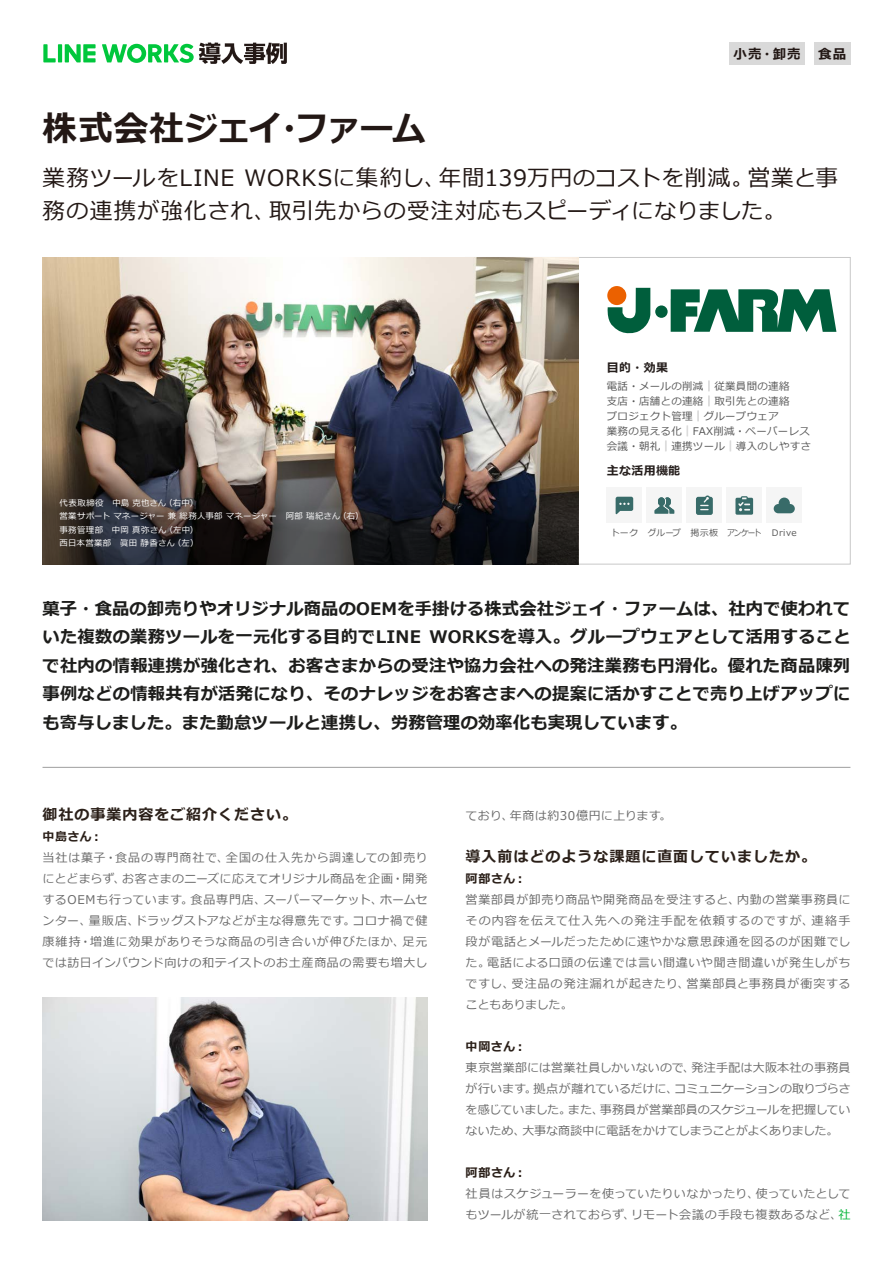
<style>
.page{position:relative;width:893px;height:1263px;background:#fff}
.page>*{position:absolute;margin:0;border:0;box-sizing:border-box;transform-origin:0 0}
.t1{font:700 34.5px "Meiryo";letter-spacing:-.01em;color:#231815}
.t2{font:22.5px/33px "Meiryo";letter-spacing:.02em;color:#231815}
.t3{font:22.5px "Meiryo";letter-spacing:.04em;color:#231815}
.t4{font:700 17.25px/28.5px "Meiryo";letter-spacing:.015em;color:#1d1d1b;text-align:right}
.t5{font:700 15px "Meiryo";letter-spacing:.065em;color:#2b2019}
.t6{font:700 13.5px "Meiryo";color:#231815}
.t7{font:12px/21px "Meiryo";letter-spacing:.035em;color:#6a6a6a}
.t8{font:12px/21px "Meiryo";color:#6a6a6a}
.t9{font:12px/21px "Meiryo";letter-spacing:-.02em;color:#6a6a6a}
.t10{font:12px "Meiryo";letter-spacing:.09em;color:#6a6a6a}
.t11{font:12px "Meiryo";letter-spacing:.01em;color:#6a6a6a}
.t12{font:700 12px "Meiryo";letter-spacing:.045em;color:#2b2019}
.t13{font:12px "Meiryo";letter-spacing:.07em;color:#6a6a6a}
.t14{font:12px "Meiryo";letter-spacing:.08em;color:#6a6a6a}
.t15{font:12px "Meiryo";letter-spacing:.065em;color:#6a6a6a}
.t16{font:12px/21px "Meiryo";letter-spacing:-.025em;color:#6a6a6a}
.t17{font:700 12px "Meiryo";letter-spacing:.025em;color:#251e1c}
.t18{font:12px "Meiryo";letter-spacing:-.015em;color:#6a6a6a}
.t19{font:12px "Meiryo";letter-spacing:.06em;color:#6a6a6a}
.t20{font:12px "Meiryo";color:#07b53b}
.t21{font:10.5px/15px "Meiryo";letter-spacing:.025em;color:#585858}
.t22{font:9px "Meiryo";letter-spacing:.025em;color:#585858}
.t23{font:9px "Meiryo";letter-spacing:.025em;color:#585858;scale:.85 1}
.t24{font:9px "Meiryo";letter-spacing:.025em;color:#585858;scale:.95 1}
.t25{font:8.4px/13.5px "Meiryo";letter-spacing:.035em;color:#fff}
.s1{font-size:10.05px;color:#dcdcdc}
</style>
<div class="page">
<svg style="left:102px;top:43px;width:185px;height:21px"></svg>
<hr style="left:58px;top:44px;width:4px;height:18px;background:#00c73c">
<svg style="left:43px;top:44px;width:13px;height:18px"></svg>
<svg style="left:65px;top:44px;width:31px;height:18px"></svg>
<img style="left:43px;top:257px;width:535px;height:167px">
<div style="left:729px;top:43px;width:76px;height:22px;background:#d9d9d9"></div>
<div style="left:814px;top:43px;width:36px;height:22px;background:#d9d9d9"></div>
<svg style="left:671px;top:289px;width:165px;height:43px"></svg>
<svg style="left:607px;top:288px;width:43px;height:46px"></svg>
<div style="left:655px;top:305px;width:13px;height:13px;background:#005e3c;border-radius:50%"></div>
<div style="left:607px;top:286px;width:19px;height:19px;background:#eb6100;border-radius:50%"></div>
<hr style="left:43px;top:767px;width:807px;height:1px;background:#9e9e9e">
<img style="left:43px;top:997px;width:384px;height:223px">
<div style="left:607px;top:488px;width:35px;height:35px;background:#f5f5f5"></div>
<svg style="left:616px;top:497px;width:17px;height:17px"></svg>
<div style="left:647px;top:488px;width:35px;height:35px;background:#f5f5f5"></div>
<svg style="left:655px;top:497px;width:19px;height:16px"></svg>
<div style="left:687px;top:488px;width:35px;height:35px;background:#f5f5f5"></div>
<svg style="left:696px;top:495px;width:17px;height:20px"></svg>
<div style="left:727px;top:488px;width:35px;height:35px;background:#f5f5f5"></div>
<svg style="left:735px;top:496px;width:18px;height:19px"></svg>
<div style="left:767px;top:488px;width:35px;height:35px;background:#f5f5f5"></div>
<svg style="left:774px;top:498px;width:21px;height:15px"></svg>
<img style="left:43px;top:424px;width:535px;height:140px">
<h1 class="t1" style="left:43px;top:104px;width:385px">株式会社ジェイファーム</h1>
<h1 class="t1" style="left:273px;top:104px;width:36px">・</h1>
<p class="t6" style="left:733px;top:44px;width:69px">小売・卸売</p>
<p class="t6" style="left:818px;top:44px;width:30px">食品</p>
<h2 class="t2" style="left:748px;top:162px;width:92px">営業と事</h2>
<h2 class="t2" style="left:269px;top:162px;width:518px;text-indent:-227px">業務ツールをLINE WORKSに集約し、<br>取引先からの受注対応もスピーディになりました。</h2>
<h2 class="t2" style="left:439px;top:162px;width:317px">年間139万円のコストを削減。</h2>
<h2 class="t3" style="left:43px;top:195px;width:235px">務の連携が強化され、</h2>
<p class="t25" style="left:60px;top:496px;width:108px">代表取締役　中島克也さん</p>
<p class="t25" style="left:164px;top:496px;width:35px">（右中(</p>
<p class="t25" style="left:165px;top:510px;width:177px;text-indent:-105px">営業サポートマネージャー兼総務人事部マネージャー　阿部瑞紀さん（左中(</p>
<p class="t25" style="left:338px;top:510px;width:27px">（右(</p>
<p class="t25" style="left:60px;top:523px;width:109px">事務管理部　中岡真弥さん</p>
<p class="t25" style="left:60px;top:537px;width:117px">西日本営業部　眞田静香さん</p>
<p class="t25" style="left:173px;top:537px;width:27px">（左(</p>
<p class="t17" style="left:607px;top:359px;width:63px">目的・効果</p>
<p class="t21" style="left:607px;top:379px;width:206px">電話・メールの削減<span class="s1">｜</span>従業員間の連絡<br>支店・店舗との連絡<span class="s1">｜</span>取引先との連絡<br>プロジェクト管理<span class="s1">｜</span>グループウェア<br>業務の見える化<span class="s1">｜</span>FAX削減・ペーパーレス会議・朝礼<span class="s1">｜</span>連携ツール<span class="s1">｜</span>導入のしやすさ</p>
<p class="t17" style="left:607px;top:462px;width:75px">主な活用機能</p>
<p class="t22" style="left:611px;top:526px;width:29px">トーク</p>
<p class="t24" style="left:648px;top:526px;width:36px">グループ</p>
<p class="t22" style="left:690px;top:526px;width:29px">掲示板</p>
<p class="t23" style="left:727px;top:526px;width:42px">アンケート</p>
<p class="t22" style="left:772px;top:526px;width:26px">Drive</p>
<h3 class="t4" style="left:43px;top:595px;width:810px">菓子・食品の卸売りやオリジナル商品のOEMを手掛ける株式会社ジェイ・ファームは、社内で使われて<br>WORKSを導入。グループウェアとして活用すること</h3>
<h3 class="t4" style="left:43px;top:623px;width:809px;text-align:left">いた複数の業務ツールを一元化する目的でLINE<br>で社内の情報連携が強化され、お客さまからの受注や協力会社への発注業務も円滑化。優れた商品陳列事例などの情報共有が活発になり、そのナレッジをお客さまへの提案に活かすことで売り上げアップにも寄与しました。また勤怠ツールと連携し、労務管理の効率化も実現しています。</h3>
<p class="t5" style="left:43px;top:804px;width:256px">御社の事業内容をご紹介ください。</p>
<p class="t12" style="left:43px;top:828px;width:62px">中島さん：</p>
<p class="t13" style="left:226px;top:850px;width:203px">全国の仕入先から調達しての卸売り</p>
<p class="t7" style="left:122px;top:848px;width:307px;text-indent:-80px">当社は菓子・食品の専門商社で、<br>お客さまのニーズに応えてオリジナル商品を企画・開発</p>
<p class="t7" style="left:43px;top:869px;width:84px">にとどまらず、</p>
<p class="t18" style="left:264px;top:892px;width:121px">スーパーマーケット、</p>
<p class="t7" style="left:190px;top:890px;width:77px">食品専門店、</p>
<p class="t7" style="left:43px;top:890px;width:152px">するOEMも行っています。</p>
<p class="t7" style="left:380px;top:890px;width:49px">ホームセ</p>
<p class="t7" style="left:135px;top:911px;width:222px">ドラッグストアなどが主な得意先です。</p>
<p class="t7" style="left:89px;top:911px;width:52px">量販店、</p>
<p class="t7" style="left:353px;top:911px;width:76px">コロナ禍で健</p>
<p class="t7" style="left:43px;top:911px;width:50px">ンター、</p>
<p class="t7" style="left:43px;top:932px;width:386px">康維持・増進に効果がありそうな商品の引き合いが伸びたほか、<br>では訪日インバウンド向けの和テイストのお土産商品の需要も増大し</p>
<p class="t7" style="left:402px;top:932px;width:27px">足元</p>
<p class="t7" style="left:510px;top:806px;width:163px">年商は約30億円に上ります。</p>
<p class="t7" style="left:466px;top:806px;width:49px">ており、</p>
<p class="t5" style="left:466px;top:846px;width:352px">導入前はどのような課題に直面していましたか。</p>
<p class="t12" style="left:466px;top:870px;width:62px">阿部さん：</p>
<p class="t19" style="left:737px;top:892px;width:115px">内勤の営業事務員に</p>
<p class="t7" style="left:466px;top:890px;width:276px">営業部員が卸売り商品や開発商品を受注すると、</p>
<p class="t10" style="left:466px;top:913px;width:350px">その内容を伝えて仕入先への発注手配を依頼するのですが、</p>
<p class="t7" style="left:466px;top:932px;width:386px">段が電話とメールだったために速やかな意思疎通を図るのが困難でし</p>
<p class="t7" style="left:487px;top:953px;width:365px">電話による口頭の伝達では言い間違いや聞き間違いが発生しがち</p>
<p class="t7" style="left:812px;top:911px;width:40px">連絡手</p>
<p class="t7" style="left:466px;top:953px;width:26px">た。</p>
<p class="t14" style="left:512px;top:976px;width:179px">受注品の発注漏れが起きたり、</p>
<p class="t15" style="left:687px;top:976px;width:165px">営業部員と事務員が衝突する</p>
<p class="t16" style="left:466px;top:974px;width:109px">ですし、<br>こともありました。</p>
<p class="t12" style="left:466px;top:1038px;width:62px">中岡さん：</p>
<p class="t7" style="left:691px;top:1058px;width:160px">発注手配は大阪本社の事務員</p>
<p class="t8" style="left:674px;top:1058px;width:177px;text-indent:-209px">東京営業部には営業社員しかいないので、<br>コミュニケーションの取りづらさ</p>
<p class="t8" style="left:534px;top:1079px;width:146px">拠点が離れているだけに、</p>
<p class="t7" style="left:466px;top:1079px;width:73px">が行います。</p>
<p class="t8" style="left:600px;top:1100px;width:252px">事務員が営業部員のスケジュールを把握してい</p>
<p class="t9" style="left:522px;top:1100px;width:318px;text-indent:-57px">を感じていました。<br>大事な商談中に電話をかけてしまうことがよくありました。</p>
<p class="t7" style="left:568px;top:1100px;width:37px">また、</p>
<p class="t7" style="left:466px;top:1121px;width:61px">ないため、</p>
<p class="t12" style="left:466px;top:1164px;width:62px">阿部さん：</p>
<p class="t7" style="left:466px;top:1184px;width:295px">社員はスケジューラーを使っていたりいなかったり、</p>
<p class="t11" style="left:756px;top:1186px;width:96px">使っていたとして</p>
<p class="t11" style="left:466px;top:1207px;width:171px">もツールが統一されておらず、</p>
<p class="t7" style="left:631px;top:1205px;width:213px">リモート会議の手段も複数あるなど、</p>
<p class="t20" style="left:838px;top:1207px;width:13px">社</p>
</div>
